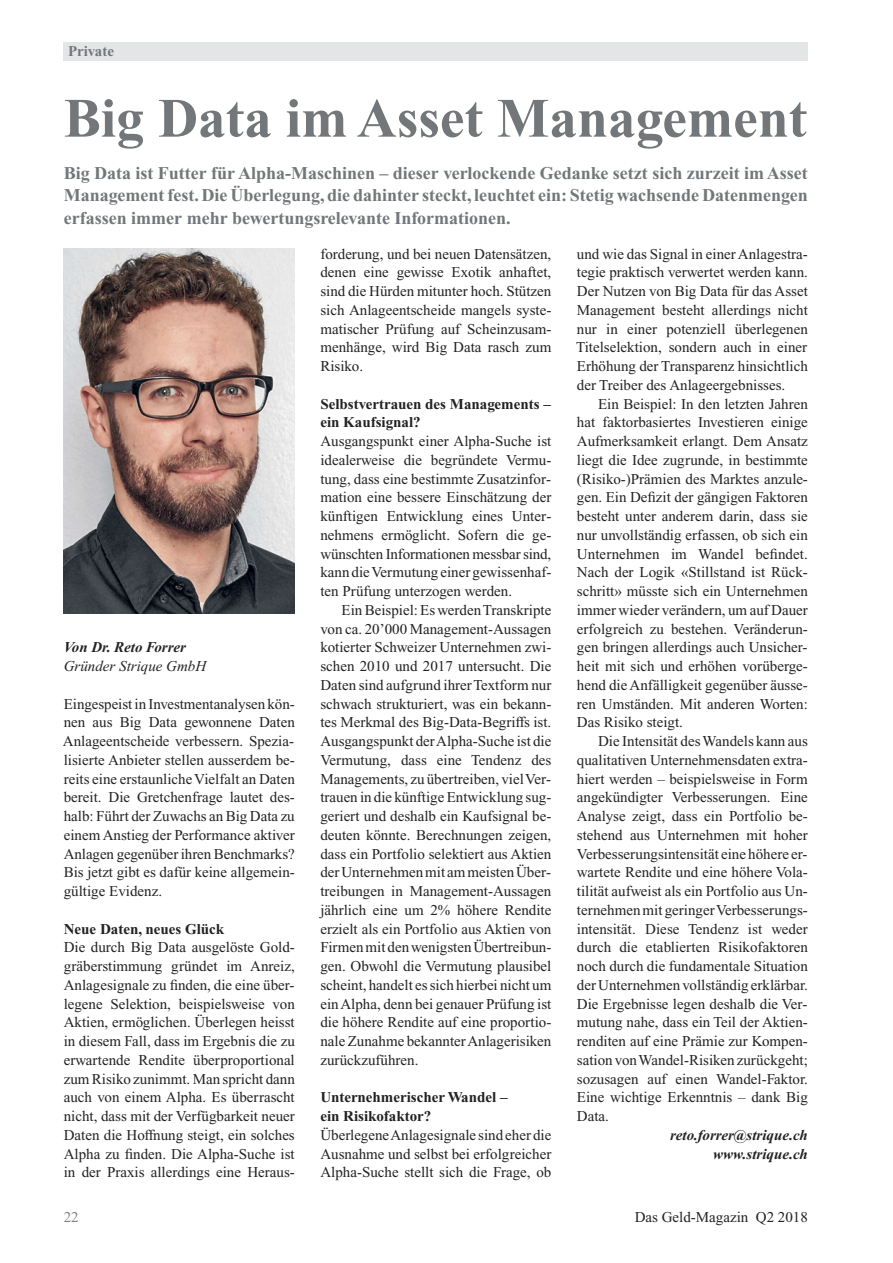
<style>
.page{position:relative;width:893px;height:1263px;background:#fff}
.page>*{position:absolute;margin:0;border:0;box-sizing:border-box;transform-origin:0 0}
.t1{font:700 55.5px "Times New Roman PS Std";color:#74777a}
.t2{font:700 18px/22.5px "Times New Roman PS Std";color:#74777a;text-align:justify}
.t3{font:15px/18.8px "Times New Roman PS Std";color:#232122;text-align:justify}
.t4{font:700 15px/18.8px "Times New Roman PS Std";color:#232122}
.t5{font:italic 700 15px/18.8px "Times New Roman PS Std";color:#232122;text-align:right}
.t6{font:italic 15px "Times New Roman PS Std";color:#232122}
.t7{font:700 15px "Times New Roman PS Std";color:#74777a}
.t8{font:15px "Times New Roman PS Std";color:#7f8285}
</style>
<div class="page">
<div style="left:64px;top:43px;width:744px;height:18px;background:#e3e5e6"></div>
<img style="left:64px;top:248px;width:231px;height:366px">
<p class="t7" style="left:68px;top:46px;width:48px">Private</p>
<h1 class="t1" style="left:64px;top:100px;width:745px">Big Data im Asset Management</h1>
<p class="t2" style="left:64px;top:163px;width:746px">Big Data ist Futter für Alpha-Maschinen – dieser verlockende Gedanke setzt sich zurzeit im Asset Management fest. Die Überlegung, die dahinter steckt, leuchtet ein: Stetig wachsende Datenmengen erfassen immer mehr bewertungsrelevante Informationen.</p>
<p class="t5" style="left:64px;top:639px;width:124px">Von Dr. Reto Forrer</p>
<p class="t6" style="left:64px;top:661px;width:144px">Gründer Strique GmbH</p>
<p class="t3" style="left:63px;top:695px;width:233px">Eingespeist in Investmentanalysen kön&shy;nen aus Big Data gewonnene Daten Anlageentscheide verbessern. Spezia&shy;lisierte Anbieter stellen ausserdem be&shy;reits eine erstaunliche Vielfalt an Daten bereit. Die Gretchenfrage lautet des&shy;halb: Führt der Zuwachs an Big Data zu einem Anstieg der Performance aktiver Anlagen gegenüber ihren Benchmarks?<br>Bis jetzt gibt es dafür keine allgemein&shy;gültige Evidenz.</p>
<p class="t4" style="left:64px;top:921px;width:162px">Neue Daten, neues Glück</p>
<p class="t3" style="left:64px;top:939px;width:233px">Die durch Big Data ausgelöste Gold&shy;gräberstimmung gründet im Anreiz, Anlagesignale zu finden, die eine über&shy;legene Selektion, beispielsweise von Aktien, ermöglichen. Überlegen heisst in diesem Fall, dass im Ergebnis die zu erwartende Rendite überproportional zum Risiko zunimmt. Man spricht dann auch von einem Alpha. Es überrascht nicht, dass mit der Verfügbarkeit neuer Daten die Hoffnung steigt, ein solches Alpha zu finden. Die Alpha-Suche ist in der Praxis allerdings eine Heraus -</p>
<p class="t3" style="left:320px;top:245px;width:233px">forderung, und bei neuen Datensätzen, denen eine gewisse Exotik anhaftet, sind die Hürden mitunter hoch. Stützen sich Anlageentscheide mangels syste&shy;matischer Prüfung auf Scheinzusam&shy;menhänge, wird Big Data rasch zum Risiko.</p>
<p class="t4" style="left:320px;top:396px;width:232px">Selbstvertrauen des Managements – ein Kaufsignal?</p>
<p class="t3" style="left:320px;top:433px;width:233px">Ausgangspunkt einer Alpha-Suche ist idealerweise die begründete Vermu&shy;tung, dass eine bestimmte Zusatzinfor&shy;mation eine bessere Einschätzung der künftigen Entwicklung eines Unter&shy;nehmens ermöglicht. Sofern die ge&shy;wünschten Informationen messbar sind, kann die Vermutung einer gewissenhaf&shy;ten Prüfung unterzogen werden.</p>
<p class="t3" style="left:320px;top:602px;width:233px;text-indent:21px">Ein Beispiel: Es werden Transkripte von ca. 20’000 Management-Aussagen kotierter Schweizer Unternehmen zwi&shy;schen 2010 und 2017 untersucht. Die Daten sind aufgrund ihrer Textform nur schwach strukturiert, was ein bekann&shy;tes Merkmal des Big-Data-Begriffs ist.<br>Ausgangspunkt der Alpha-Suche ist die Vermutung, dass eine Tendenz des Managements, zu übertreiben, viel Ver&shy;trauen in die künftige Entwicklung sug&shy;geriert und deshalb ein Kaufsignal be&shy;deuten könnte. Berechnungen zeigen, dass ein Portfolio selektiert aus Aktien der Unternehmen mit am meisten Über&shy;treibungen in Management-Aussagen jährlich eine um 2% höhere Rendite erzielt als ein Portfolio aus Aktien von Firmen mit den wenigsten Übertreibun&shy;gen. Obwohl die Vermutung plausibel scheint, handelt es sich hierbei nicht um ein Alpha, denn bei genauer Prüfung ist die höhere Rendite auf eine proportio&shy;nale Zunahme bekannter Anlagerisiken zurückzuführen.</p>
<p class="t4" style="left:320px;top:1089px;width:189px">Unternehmerischer Wandel – ein Risikofaktor?</p>
<p class="t3" style="left:320px;top:1127px;width:233px">Überlegene Anlagesignale sind eher die Ausnahme und selbst bei erfolgreicher Alpha-Suche stellt sich die Frage, ob</p>
<p class="t3" style="left:576px;top:245px;width:233px">und wie das Signal in einer Anlagestra&shy;tegie praktisch verwertet werden kann.<br>Der Nutzen von Big Data für das Asset Management besteht allerdings nicht nur in einer potenziell überlegenen Titelselektion, sondern auch in einer Erhöhung der Transparenz hinsichtlich der Treiber des Anlageergebnisses.</p>
<p class="t3" style="left:577px;top:395px;width:233px;text-indent:21px">Ein Beispiel: In den letzten Jahren hat faktorbasiertes Investieren einige Aufmerksamkeit erlangt. Dem Ansatz liegt die Idee zugrunde, in bestimmte (Risiko-)Prämien des Marktes anzule&shy;gen. Ein Defizit der gängigen Faktoren besteht unter anderem darin, dass sie nur unvollständig erfassen, ob sich ein Unternehmen im Wandel befindet.<br>Nach der Logik «Stillstand ist Rück&shy;schritt» müsste sich ein Unternehmen immer wieder verändern, um auf Dauer erfolgreich zu bestehen. Veränderun&shy;gen bringen allerdings auch Unsicher&shy;heit mit sich und erhöhen vorüberge&shy;hend die Anfälligkeit gegenüber äusse&shy;ren Umständen. Mit anderen Worten:<br>Das Risiko steigt.</p>
<p class="t3" style="left:577px;top:733px;width:233px;text-indent:21px">Die Intensität des Wandels kann aus qualitativen Unternehmensdaten extra&shy;hiert werden – beispielsweise in Form angekündigter Verbesserungen. Eine Analyse zeigt, dass ein Portfolio be - stehend aus Unternehmen mit hoher Verbesserungsintensität eine höhere er&shy;wartete Rendite und eine höhere Vola&shy;tilität aufweist als ein Portfolio aus Un&shy;ternehmen mit geringer Verbesserungs&shy;intensität. Diese Tendenz ist weder durch die etablierten Risikofaktoren noch durch die fundamentale Situation der Unternehmen vollständig erklärbar.<br>Die Ergebnisse legen deshalb die Ver&shy;mutung nahe, dass ein Teil der Aktien&shy;renditen auf eine Prämie zur Kompen&shy;sation von Wandel-Risiken zurückgeht; sozusagen auf einen Wandel-Faktor.<br>Eine wichtige Erkenntnis – dank Big Data.</p>
<p class="t5" style="left:670px;top:1127px;width:139px">reto.forrer@strique.ch www.strique.ch</p>
<p class="t8" style="left:64px;top:1212px;width:16px">22</p>
<p class="t3" style="left:635px;top:1209px;width:175px">Das Geld-Magazin Q2 2018</p>
</div>
